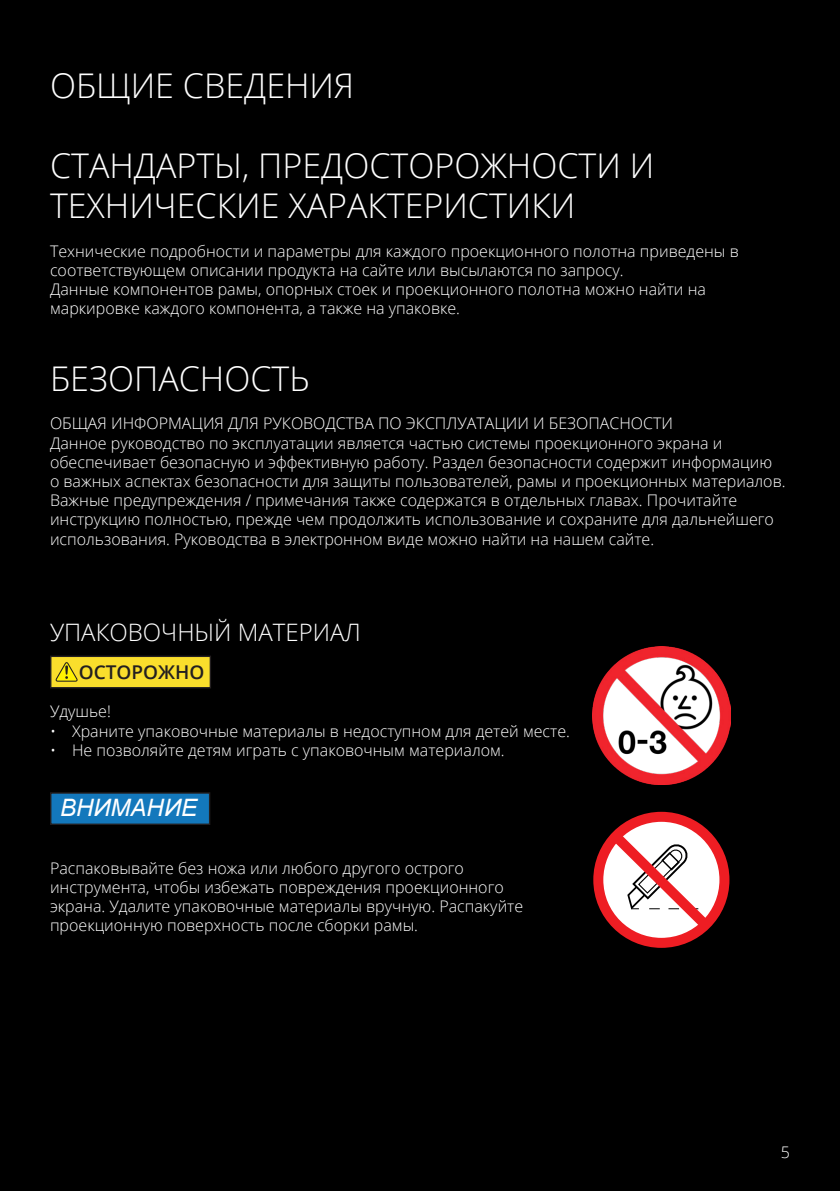
<style>
.page{position:relative;width:840px;height:1191px;background:#fff}
.page>*{position:absolute;margin:0;border:0;box-sizing:border-box;transform-origin:0 0}
.Allgemeines_Text{font:300 34px/40px "Open Sans";color:#fff}
.Allgemeines_Text-2{font:300 24px "Open Sans";color:#fff}
.t1{font:italic 24px "Arial";color:#fff}
.t2{font:600 19px "Open Sans";color:#231f20}
.Allgemeines_Text-3{font:300 16px/19.2px "Open Sans";color:#fff}
</style>
<div class="page">
<div style="left:0;top:0;width:839px;height:1191px;background:#000"></div>
<img style="left:0;top:784px;width:1px;height:407px">
<div style="left:593px;top:812px;width:136px;height:136px;border:10px solid #ee1d23;border-radius:50%"></div>
<svg style="left:600px;top:821px;width:121px;height:120px"></svg>
<img style="left:592px;top:646px;width:137px;height:138px">
<div style="left:51px;top:656px;width:159px;height:31px;background:#fade2c"></div>
<div style="left:50px;top:655px;width:161px;height:33px;border:1px solid #231f20"></div>
<svg style="left:55px;top:662px;width:23px;height:20px"></svg>
<div style="left:51px;top:793px;width:158px;height:31px;background:#1378bc"></div>
<div style="left:50px;top:792px;width:160px;height:33px;border:1px solid #231f20"></div>
<p class="Allgemeines_Text" style="left:50px;top:65px;width:305px">ОБЩИЕ СВЕДЕНИЯ</p>
<p class="Allgemeines_Text" style="left:50px;top:145px;width:605px">СТАНДАРТЫ, ПРЕДОСТОРОЖНОСТИ И<br>ТЕХНИЧЕСКИЕ ХАРАКТЕРИСТИКИ</p>
<p class="Allgemeines_Text-3" style="left:50px;top:241px;width:689px">Технические подробности и параметры для каждого проекционного полотна приведены в соответствующем описании продукта на сайте или высылаются по запросу.<br>Данные компонентов рамы, опорных стоек и проекционного полотна можно найти на маркировке каждого компонента, а также на упаковке.</p>
<p class="Allgemeines_Text" style="left:50px;top:358px;width:261px">БЕЗОПАСНОСТЬ</p>
<p class="Allgemeines_Text-3" style="left:50px;top:413px;width:624px">ОБЩАЯ ИНФОРМАЦИЯ ДЛЯ РУКОВОДСТВА ПО ЭКСПЛУАТАЦИИ И БЕЗОПАСНОСТИ</p>
<p class="Allgemeines_Text-3" style="left:50px;top:433px;width:736px">Данное руководство по эксплуатации является частью системы проекционного экрана и обеспечивает безопасную и эффективную работу. Раздел безопасности содержит информацию<br>о важных аспектах безопасности для защиты пользователей, рамы и проекционных материалов.<br>Важные предупреждения / примечания также содержатся в отдельных главах. Прочитайте инструкцию полностью, прежде чем продолжить использование и сохраните для дальнейшего использования. Руководства в электронном виде можно найти на нашем сайте.</p>
<p class="Allgemeines_Text-2" style="left:50px;top:615px;width:312px">УПАКОВОЧНЫЙ МАТЕРИАЛ</p>
<p class="t2" style="left:79px;top:658px;width:127px">ОСТОРОЖНО</p>
<p class="Allgemeines_Text-3" style="left:50px;top:701px;width:62px">Удушье!</p>
<p class="Allgemeines_Text-3" style="left:50px;top:721px;width:521px">• Храните упаковочные материалы в недоступном для детей месте.</p>
<p class="Allgemeines_Text-3" style="left:50px;top:740px;width:456px">• Не позволяйте детям играть с упаковочным материалом.</p>
<p class="t1" style="left:60px;top:791px;width:138px">ВНИМАНИЕ</p>
<p class="Allgemeines_Text-3" style="left:50px;top:857px;width:474px">Распаковывайте без ножа или любого другого острого инструмента, чтобы избежать повреждения проекционного экрана. Удалите упаковочные материалы вручную. Распакуйте проекционную поверхность после сборки рамы.</p>
<p class="Allgemeines_Text-3" style="left:780px;top:1142px;width:11px">5</p>
</div>
